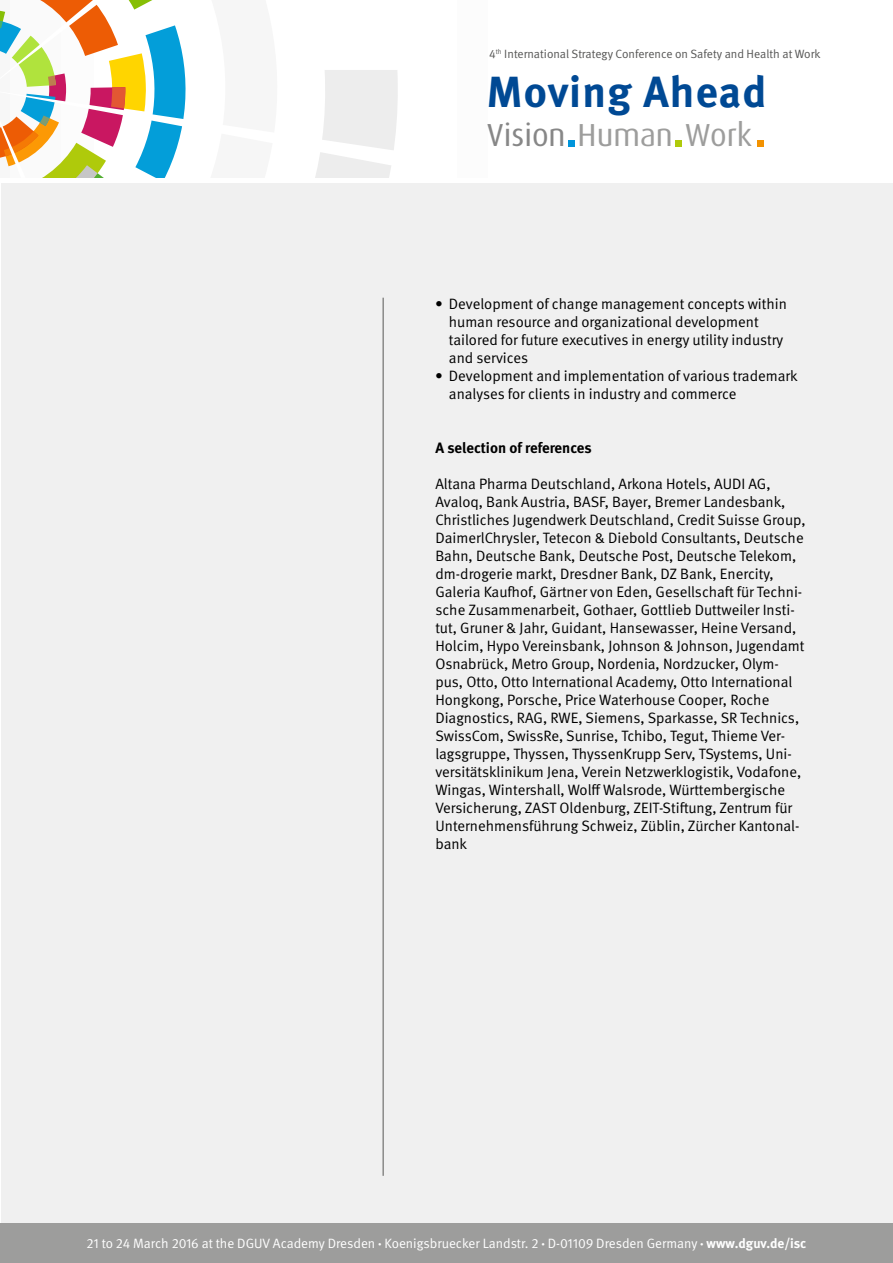
<style>
.page{position:relative;width:893px;height:1263px;background:#fff}
.page>*{position:absolute;margin:0;border:0;box-sizing:border-box;transform-origin:0 0}
.t1{font:700 43.5px "DGUV Meta";letter-spacing:.03em;color:#004994}
.t2{font:31.95px "Dax";color:#9d9d9c}
.t3{font:15px/18px "DGUV Meta";color:#000}
.t4{font:700 15px "DGUV Meta";color:#000}
.t5{font:13.5px "DGUV Meta";color:#fff}
.t6{font:12px "DGUV Meta";color:#575756}
.s1{color:#878787}
.s2{font-weight:700}
</style>
<div class="page">
<div style="left:1px;top:183px;width:892px;height:1040px;background:#f0f0f0"></div>
<svg style="left:0;top:0;width:398px;height:178px"></svg>
<div style="left:675px;top:141px;width:7px;height:6px;background:#afca0b"></div>
<svg style="left:568px;top:141px;width:6px;height:6px"></svg>
<div style="left:757px;top:141px;width:7px;height:6px;background:#f39200"></div>
<div style="left:0;top:1223px;width:893px;height:40px;background:#9d9d9c"></div>
<hr style="left:383px;top:298px;width:1px;height:878px;background:#575756">
<p class="t6" style="left:489px;top:46px;width:333px">4<sup>th</sup> International Strategy Conference on Safety and Health at Work</p>
<h1 class="t1" style="left:487px;top:66px;width:281px">Moving Ahead</h1>
<h2 class="t2" style="left:487px;top:117px;width:267px"><span class="s1">Vision</span> Human Work</h2>
<p class="t3" style="left:449px;top:295px;width:340px;text-indent:-14px"><span class="s2">•</span> Development of change management concepts within human resource and organizational development tailored for future executives in energy utility industry and services</p>
<p class="t3" style="left:449px;top:367px;width:350px;text-indent:-14px"><span class="s2">•</span> Development and implementation of various trademark analyses for clients in industry and commerce</p>
<p class="t4" style="left:435px;top:439px;width:158px">A selection of references</p>
<p class="t3" style="left:435px;top:475px;width:372px">Altana Pharma Deutschland, Arkona Hotels, AUDI AG, Avaloq, Bank Austria, BASF, Bayer, Bremer Landesbank, Christliches Jugendwerk Deutschland, Credit Suisse Group, DaimerlChrysler, Tetecon &amp; Diebold Consultants, Deutsche Bahn, Deutsche Bank, Deutsche Post, Deutsche Telekom, dm-drogerie markt, Dresdner Bank, DZ Bank, Enercity, Galeria Kaufhof, Gärtner von Eden, Gesellschaft für Techni&shy;sche Zusammenarbeit, Gothaer, Gottlieb Duttweiler Insti&shy;tut, Gruner &amp; Jahr, Guidant, Hansewasser, Heine Versand, Holcim, Hypo Vereinsbank, Johnson &amp; Johnson, Jugendamt Osnabrück, Metro Group, Nordenia, Nordzucker, Olym&shy;pus, Otto, Otto International Academy, Otto International Hongkong, Porsche, Price Waterhouse Cooper, Roche Diagnostics, RAG, RWE, Siemens, Sparkasse, SR Technics, SwissCom, SwissRe, Sunrise, Tchibo, Tegut, Thieme Ver&shy;lagsgruppe, Thyssen, ThyssenKrupp Serv, TSystems, Uni&shy;versitätsklinikum Jena, Verein Netzwerklogistik, Vodafone, Wingas, Wintershall, Wolff Walsrode, Württembergische Versicherung, ZAST Oldenburg, ZEIT-Stiftung, Zentrum für Unternehmensführung Schweiz, Züblin, Zürcher Kantonal&shy;bank</p>
<p class="t5" style="left:87px;top:1235px;width:721px">21 to 24 March 2016 at the DGUV Academy Dresden <span class="s2">·</span> Koenigsbruecker Landstr. 2 <span class="s2">·</span> D-01109 Dresden Germany <span class="s2">· www.dguv.de/isc</span></p>
</div>
